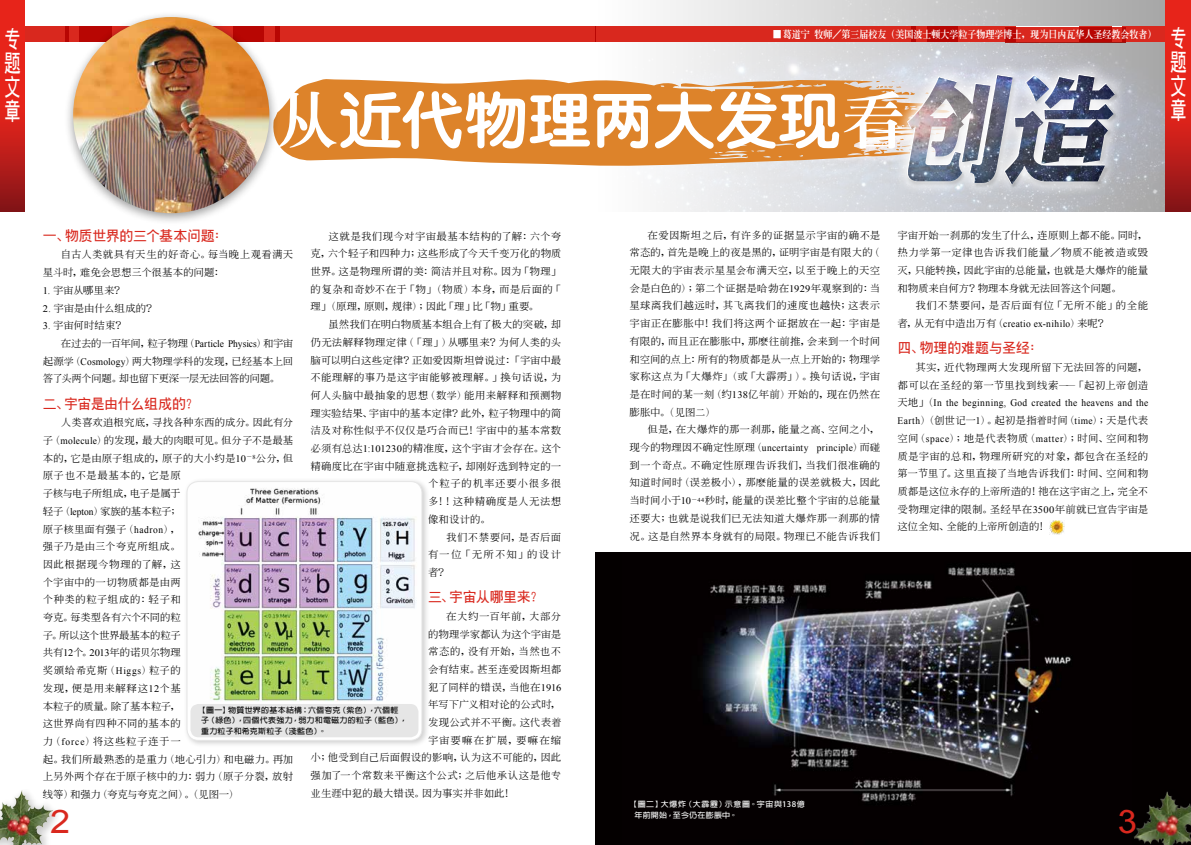
<style>
.page{position:relative;width:1191px;height:845px;background:#fff}
.page>*{position:absolute;margin:0;border:0;box-sizing:border-box;transform-origin:0 0}
.t1{font:800 60px "S Yen Round";letter-spacing:-.005em;color:#fff;scale:1.05 1}
.t2{font:32.4px "Arial";color:#d9281e;scale:1.11 1}
.t3{font:700 24px/24px "S Lin Gothic";color:#fff;text-align:justify;scale:.7 1}
.t4{font:700 14px "S Lin Gothic";letter-spacing:-.025em;color:#d9281e}
.t5{font:500 10px/17.7px "S Inn Ming";letter-spacing:.005em;color:#000;text-align:justify;scale:1.05 1}
.t6{font:10px "Times New Roman";letter-spacing:.04em;color:#000;scale:.94 1}
.t7{font:500 10px/17.7px "S Inn Ming";letter-spacing:.035em;color:#000;text-align:right;scale:1.05 1}
.t8{font:500 10px "S Inn Ming";letter-spacing:.03em;color:#000;scale:1.05 1}
.t9{font:500 10px "S Inn Ming";letter-spacing:-.02em;color:#000;scale:1.05 1}
.t10{font:800 10px "S Inn Ming";color:#fff;scale:.9 1}
.t11{font:500 10px "S Inn Ming";letter-spacing:.04em;color:#000;scale:1.05 1}
.t12{font:500 10px "S Inn Ming";letter-spacing:-.04em;color:#000;scale:1.05 1}
.t13{font:500 10px "S Inn Ming";letter-spacing:-.045em;color:#000;scale:1.05 1}
.t14{font:500 10px "S Inn Ming";letter-spacing:-.015em;color:#000;scale:1.05 1}
.t15{font:500 10px "S Inn Ming";letter-spacing:.055em;color:#000;scale:1.05 1}
.t16{font:500 10px "S Inn Ming";letter-spacing:.065em;color:#000;scale:1.05 1}
.t17{font:500 10px "S Inn Ming";letter-spacing:.12em;color:#000;scale:1.05 1}
.t18{font:500 10px "S Inn Ming";letter-spacing:.11em;color:#000;scale:1.05 1}
.t19{font:700 7.6px/10.5px "Adobe Fan Heiti Std";letter-spacing:.035em;color:#000;scale:1.05 1}
.t20{font:700 7.6px/10.5px "Adobe Fan Heiti Std";letter-spacing:.05em;color:#fff;scale:1.05 1}
.s1{font-family:"S Inn Ming"}
.s2{font-family:"Times New Roman";font-weight:400}
.s3{font-family:"S Inn Ming";font-weight:500}
.s4{font-family:"Adobe Ming Std";font-weight:300}
</style>
<div class="page">
<img style="left:595px;top:0;width:570px;height:211px">
<svg style="left:279px;top:73px;width:581px;height:98px;background:#e29a54"></svg>
<img style="left:0;top:791px;width:52px;height:54px">
<div style="left:595px;top:553px;width:596px;height:292px;background:#040000"></div>
<img style="left:702px;top:567px;width:369px;height:235px">
<div style="left:911px;top:27px;width:105px;height:15px;background:#d9281e"></div>
<div style="left:927px;top:27px;width:31px;height:15px;background:#b80603"></div>
<div style="left:1005px;top:27px;width:121px;height:15px;background:#d9281e"></div>
<div style="left:595px;top:27px;width:320px;height:15px;background:#d9281e"></div>
<div style="left:1078px;top:27px;width:33px;height:15px;background:#b80603"></div>
<div style="left:1122px;top:27px;width:69px;height:15px;background:#d9281e"></div>
<div style="left:275px;top:27px;width:320px;height:15px;background:#d9281e"></div>
<div style="left:0;top:27px;width:69px;height:15px;background:#d9281e"></div>
<svg style="left:0;top:0;width:25px;height:211px;background:#cf2019"></svg>
<img style="left:1049px;top:520px;width:15px;height:14px">
<div style="left:183px;top:478px;width:247px;height:270px;background:#000;opacity:.19"></div>
<img style="left:187px;top:482px;width:235px;height:224px">
<div style="left:186px;top:481px;width:236px;height:260px;border:1px solid #e6e6e6;border-radius:11px"></div>
<div style="left:190px;top:704px;width:228px;height:33px;background:#e6e6e6;border-radius:8px"></div>
<img style="left:1134px;top:791px;width:57px;height:54px">
<div style="left:64px;top:10px;width:215px;height:216px;background:#000;opacity:.39"></div>
<img style="left:73px;top:17px;width:196px;height:196px;border-radius:98px">
<img style="left:860px;top:60px;width:278px;height:138px">
<svg style="left:1165px;top:0;width:26px;height:211px;background:#cf2019"></svg>
<h3 class="t3" style="left:4px;top:27px;width:24px">專題文章</h3>
<p class="t10" style="left:773px;top:29px;width:428px">■葛道寧牧師／第三屆校友（美國波士頓大學粒子物理學博士，現為日內瓦華人聖經教會牧者）</p>
<h1 class="t1" style="left:275px;top:89px;width:602px"><span class="s1">從</span>近代物理兩大發現<span class="s1">看</span></h1>
<h3 class="t3" style="left:1170px;top:26px;width:24px">專題文章</h3>
<h3 class="t4" style="left:43px;top:228px;width:186px">一、物質世界的三個基本問題：</h3>
<p class="t5" style="left:43px;top:246px;width:240px;text-indent:18px">自古人類就具有天生的好奇心。每當晚上觀看滿天星斗時，難免會思想三個很基本的問題：</p>
<p class="t5" style="left:43px;top:281px;width:80px"><span class="s2">1.</span> 宇宙從哪里來？</p>
<p class="t9" style="left:43px;top:303px;width:110px"><span class="s2">2.</span> 宇宙是由什么組成的？</p>
<p class="t5" style="left:43px;top:317px;width:81px"><span class="s2">3.</span> 宇宙何時結束？</p>
<p class="t12" style="left:61px;top:338px;width:223px">在過去的一百年間，粒子物理（<span class="s2">Particle Physics</span>）和宇宙</p>
<p class="t5" style="left:43px;top:352px;width:240px">起源學（<span class="s2">Cosmology</span>）兩大物理學科的發現，已經基本上回</p>
<p class="t13" style="left:43px;top:373px;width:228px">答了頭兩個問題。卻也留下更深一層無法回答的問題。</p>
<h3 class="t4" style="left:43px;top:396px;width:158px">二、宇宙是由什么組成的？</h3>
<p class="t5" style="left:43px;top:414px;width:240px;text-align:left;text-indent:18px">人類喜歡追根究底，尋找各種東西的成分。因此有分子（<span class="s2">molecule</span>）的發現，最大的肉眼可見。但分子不是最基本的，它是由原子組成的，原子的大小約是<span class="s2">10</span><sup>－</sup><sup>8</sup>公分，但原子也不是最基本的，它是原<br>子核與電子所組成，電子是屬于<br>輕子（<span class="s2">lepton</span>）家族的基本粒子；<br>原子核里面有強子（<span class="s2">hadron</span>），<br>強子乃是由三個夸克所組成。<br>因此根據現今物理的了解，這<br>個宇宙中的一切物質都是由兩<br>個種類的粒子組成的：輕子和<br>夸克。每類型各有六個不同的粒<br>子。所以這個世界最基本的粒子<br>共有<span class="s2">12</span>個。<span class="s2">2013</span>年的諾貝爾物理<br>獎頒給希克斯（<span class="s2">Higgs</span>）粒子的<br>發現，便是用來解釋這<span class="s2">12</span>個基<br>本粒子的質量。除了基本粒子，<br>這世界尚有四種不同的基本的<br>力（<span class="s2">force</span>）將這些粒子連于一<br>起。我們所最熟悉的是重力（地心引力）和電磁力。再加上另外兩個存在于原子核中的力：弱力（原子分裂，放射線等）和強力（夸克與夸克之間）。（見圖一）</p>
<p class="t5" style="left:629px;top:226px;width:240px;text-indent:18px">在愛因斯坦之后，有許多的證據顯示宇宙的確不是常態的，首先是晚上的夜是黑的，證明宇宙是有限大的（無限大的宇宙表示星星會佈滿天空，以至于晚上的天空會是白色的）；第二個證據是哈勃在<span class="s2">1929</span>年觀察到的：當星球離我們越遠時，其飛離我們的速度也越快；這表示宇宙正在膨脹中！我們將這兩個證據放在一起：宇宙是有限的，而且正在膨脹中，那麼往前推，會來到一個時間和空間的點上：所有的物質都是從一點上開始的；物理學家稱這點為「大爆炸」（或「大霹靂」）。換句話說，宇宙是在時間的某一刻（約<span class="s2">138</span>億年前）開始的，現在仍然在膨脹中。（見圖二）</p>
<p class="t5" style="left:647px;top:421px;width:223px">但是，在大爆炸的那一剎那，能量之高、空間之小，</p>
<p class="t6" style="left:629px;top:441px;width:268px"><span class="s3">現今的物理因不確定性原理（</span>uncertainty principle<span class="s3">）而碰</span></p>
<p class="t5" style="left:629px;top:456px;width:240px">到一個奇點。不確定性原理告訴我們，當我們很準確的知道時間時（誤差極小），那麼能量的誤差就極大，因此當時間小于<span class="s2">10</span><sup>－</sup><sup>44</sup>秒時，能量的誤差比整個宇宙的總能量還要大；也就是說我們已無法知道大爆炸那一剎那的情況。這是自然界本身就有的局限。物理已不能告訴我們</p>
<p class="t5" style="left:897px;top:226px;width:240px">宇宙開始一剎那的發生了什么，連原則上都不能。同時，熱力學第一定律也告訴我們能量／物質不能被造或毀滅，只能轉換，因此宇宙的總能量，也就是大爆炸的能量和物質來自何方？物理本身就無法回答這個問題。</p>
<p class="t15" style="left:915px;top:300px;width:223px">我們不禁要問，是否后面有位「無所不能」的全能</p>
<p class="t6" style="left:897px;top:317px;width:226px"><span class="s3">者，從無有中造出萬有（</span>creatio ex-nihilo<span class="s3">）來呢？</span></p>
<h3 class="t4" style="left:897px;top:341px;width:147px">四、物理的難題與聖經：</h3>
<p class="t7" style="left:897px;top:358px;width:240px">其實，近代物理兩大發現所留下無法回答的問題，<br>都可以在聖經的第一節里找到線索——「起初上帝創造</p>
<p class="t6" style="left:897px;top:396px;width:268px"><span class="s3">天地」（</span>In the beginning, God created the heavens and the</p>
<p class="t5" style="left:897px;top:411px;width:240px"><span class="s2">Earth</span>）（創世記一<span class="s2">1</span>）。起初是指<span class="s4">着</span>時間（<span class="s2">time</span>）；天是代表空間（<span class="s2">space</span>）；地是代表物質（<span class="s2">matter</span>）；時間、空間和物質是宇宙的總和，物理所研究的對象，都包含在聖經的第一節里了。這里直接了當地告訴我們：時間、空間和物質都是這位永存的上帝所造的！祂在這宇宙之上，完全不受物理定律的限制。聖經早在<span class="s2">3500</span>年前就已宣告宇宙是這位全知、全能的上帝所創造的！</p>
<p class="t5" style="left:310px;top:227px;width:240px;text-indent:18px">這就是我們現今對宇宙最基本結構的了解：六個夸克，六個輕子和四種力；這些形成了今天千變萬化的物質世界。這是物理所謂的美：簡潔並且對稱。因為「物理」的複雜和奇妙不在于「物」（物質）本身，而是后面的「理」（原理，原則，規律）；因此「理」比「物」重要。</p>
<p class="t14" style="left:328px;top:319px;width:223px">雖然我們在明白物質基本組合上有了極大的突破，卻</p>
<p class="t5" style="left:310px;top:333px;width:240px">仍無法解釋物理定律（「理」）從哪里來？為何人類的頭</p>
<p class="t9" style="left:310px;top:355px;width:240px">腦可以明白這些定律？正如愛因斯坦曾說過：「宇宙中最</p>
<p class="t11" style="left:310px;top:372px;width:240px">不能理解的事乃是這宇宙能夠被理解。」換句話說，為</p>
<p class="t8" style="left:310px;top:390px;width:240px">何人頭腦中最抽象的思想（數學）能用來解釋和預測物</p>
<p class="t5" style="left:310px;top:404px;width:240px">理實驗結果、宇宙中的基本定律？此外，粒子物理中的簡</p>
<p class="t5" style="left:310px;top:422px;width:240px">潔及對稱性似乎不僅僅是巧合而已！宇宙中的基本常數</p>
<p class="t5" style="left:310px;top:439px;width:240px">必須有總達<span class="s2">1:101230</span>的精準度，這個宇宙才會存在。這個</p>
<p class="t5" style="left:310px;top:457px;width:240px">精確度比在宇宙中隨意挑選粒子，卻剛好選到特定的一</p>
<p class="t16" style="left:428px;top:478px;width:128px">個粒子的機率還要小很多很</p>
<p class="t7" style="left:428px;top:492px;width:128px">多！！這種精確度是人無法想</p>
<p class="t5" style="left:428px;top:510px;width:61px">像和設計的。</p>
<p class="t8" style="left:446px;top:532px;width:111px">我們不禁要問，是否后面</p>
<p class="t17" style="left:428px;top:549px;width:128px">有一位「無所不知」的設計</p>
<p class="t5" style="left:428px;top:563px;width:22px">者？</p>
<h3 class="t4" style="left:428px;top:590px;width:117px">三、宇宙從哪里來？</h3>
<p class="t11" style="left:446px;top:611px;width:111px">在大約一百年前，大部分</p>
<p class="t9" style="left:428px;top:629px;width:128px">的物理學家都認為這個宇宙是</p>
<p class="t7" style="left:428px;top:642px;width:128px">常態的，沒有開始，當然也不</p>
<p class="t5" style="left:428px;top:660px;width:128px">會有結束。甚至連愛因斯坦都</p>
<p class="t5" style="left:428px;top:678px;width:128px">犯了同樣的錯誤，當他在<span class="s2">1916</span></p>
<p class="t5" style="left:428px;top:696px;width:128px">年寫下廣義相對論的公式時，</p>
<p class="t5" style="left:428px;top:713px;width:128px">發現公式並不平衡。這代表<span class="s4">着</span></p>
<p class="t18" style="left:428px;top:735px;width:128px">宇宙要嘛在擴展，要嘛在縮</p>
<p class="t5" style="left:310px;top:749px;width:240px">小；他受到自己后面假設的影響，認為這不可能的，因此</p>
<p class="t8" style="left:310px;top:770px;width:240px">強加了一個常數來平衡這個公式；之后他承認這是他專</p>
<p class="t5" style="left:310px;top:784px;width:196px">業生涯中犯的最大錯誤。因為事實並非如此！</p>
<p class="t19" style="left:201px;top:705px;width:198px;text-indent:-3px">【圖一】物質世界的基本結構：六個夸克（紫色），六個輕子（綠色），四個代表強力，弱力和電磁力的粒子（藍色），重力粒子和希克斯粒子（淺藍色）。</p>
<p class="t20" style="left:634px;top:799px;width:164px;text-indent:-5px">【圖二】大爆炸（大霹靂）示意圖。宇宙與138億年前開始，至今仍在膨脹中。</p>
<h2 class="t2" style="left:50px;top:801px;width:20px">2</h2>
<h2 class="t2" style="left:1118px;top:800px;width:20px">3</h2>
</div>
